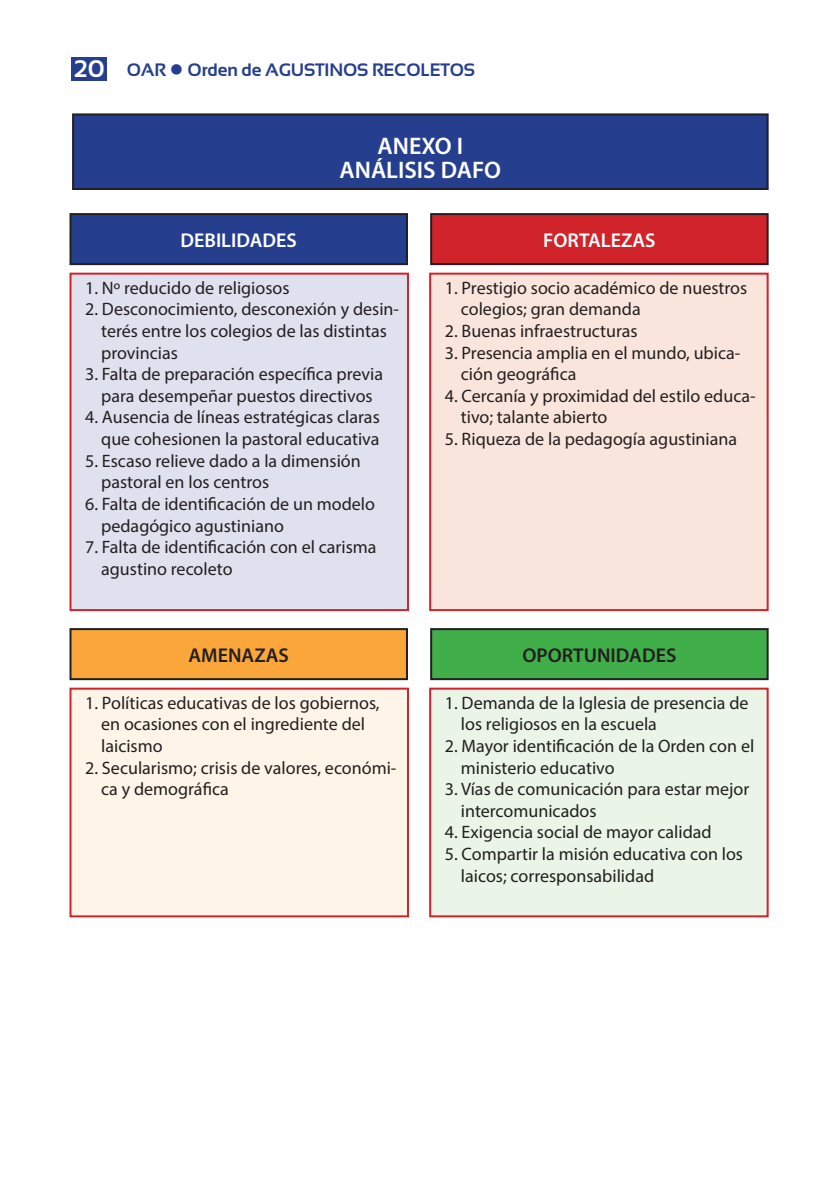
<style>
.page{position:relative;width:840px;height:1191px;background:#fff}
.page>*{position:absolute;margin:0;border:0;box-sizing:border-box;transform-origin:0 0}
.t1{font:600 24px/24px "Myriad Pro";color:#fff;text-align:center}
.t2{font:600 20px "Myriad Pro";color:#fff}
.t3{font:600 20px "Myriad Pro";color:#231f20}
.t4{font:18px/21.6px "Myriad Pro";color:#231f20}
.t5{font:700 18px "Sansation";letter-spacing:-.01em;color:#253f8e}
.s1{font-size:24px;color:#fff}
</style>
<div class="page">
<div style="left:71px;top:57px;width:36px;height:24px;background:#253f8e"></div>
<div style="left:70px;top:214px;width:337px;height:50px;background:#253f8e"></div>
<div style="left:69px;top:213px;width:339px;height:52px;border:2px solid #231f20"></div>
<div style="left:431px;top:214px;width:336px;height:50px;background:#d1232a"></div>
<div style="left:430px;top:213px;width:338px;height:52px;border:2px solid #231f20"></div>
<div style="left:70px;top:274px;width:338px;height:336px;background:#e0e1ee"></div>
<div style="left:69px;top:273px;width:340px;height:338px;border:2px solid #d1232a"></div>
<div style="left:430px;top:274px;width:337px;height:336px;background:#f9e5dc"></div>
<div style="left:429px;top:273px;width:339px;height:338px;border:2px solid #d1232a"></div>
<div style="left:70px;top:629px;width:337px;height:50px;background:#faa63b"></div>
<div style="left:69px;top:628px;width:339px;height:52px;border:2px solid #231f20"></div>
<div style="left:431px;top:629px;width:336px;height:50px;background:#40ae49"></div>
<div style="left:430px;top:628px;width:338px;height:52px;border:2px solid #231f20"></div>
<div style="left:70px;top:688px;width:338px;height:228px;background:#fef5e8"></div>
<div style="left:69px;top:687px;width:340px;height:230px;border:2px solid #d1232a"></div>
<div style="left:430px;top:688px;width:337px;height:228px;background:#eaf4e7"></div>
<div style="left:429px;top:687px;width:339px;height:230px;border:2px solid #d1232a"></div>
<div style="left:73px;top:114px;width:694px;height:75px;background:#253f8e"></div>
<div style="left:72px;top:113px;width:696px;height:77px;border:2px solid #231f20"></div>
<p class="t5" style="left:74px;top:59px;width:402px"><span class="s1">20</span> OAR ● Orden de AGUSTINOS RECOLETOS</p>
<h1 class="t1" style="left:339px;top:134px;width:163px">ANEXO I<br>ANÁLISIS DAFO</h1>
<p class="t2" style="left:180px;top:228px;width:118px">DEBILIDADES</p>
<p class="t2" style="left:543px;top:228px;width:114px">FORTALEZAS</p>
<p class="t4" style="left:85px;top:277px;width:206px">1. Nº reducido de religiosos</p>
<p class="t4" style="left:101px;top:298px;width:299px;text-indent:-16px">2. Desconocimiento, desconexión y desin&shy;terés entre los colegios de las distintas provincias</p>
<p class="t4" style="left:85px;top:363px;width:299px;text-align:center">3. Falta de preparación específica previa para desempeñar puestos directivos</p>
<p class="t4" style="left:85px;top:406px;width:296px;text-align:right">4. Ausencia de líneas estratégicas claras que cohesionen la pastoral educativa</p>
<p class="t4" style="left:101px;top:449px;width:261px;text-indent:-16px">5. Escaso relieve dado a la dimensión pastoral en los centros</p>
<p class="t4" style="left:101px;top:493px;width:275px;text-indent:-16px">6. Falta de identificación de un modelo pedagógico agustiniano</p>
<p class="t4" style="left:101px;top:536px;width:277px;text-indent:-16px">7. Falta de identificación con el carisma agustino recoleto</p>
<p class="t4" style="left:460px;top:277px;width:288px;text-indent:-16px">1. Prestigio socio académico de nuestros colegios; gran demanda</p>
<p class="t4" style="left:444px;top:320px;width:194px">2. Buenas infraestructuras</p>
<p class="t4" style="left:460px;top:341px;width:281px;text-indent:-16px">3. Presencia amplia en el mundo, ubica&shy;ción geográfica</p>
<p class="t4" style="left:460px;top:385px;width:296px;text-indent:-16px">4. Cercanía y proximidad del estilo educa&shy;tivo; talante abierto</p>
<p class="t4" style="left:444px;top:428px;width:294px">5. Riqueza de la pedagogía agustiniana</p>
<p class="t3" style="left:188px;top:642px;width:102px">AMENAZAS</p>
<p class="t3" style="left:522px;top:642px;width:155px">OPORTUNIDADES</p>
<p class="t4" style="left:101px;top:691px;width:280px;text-indent:-16px">1. Políticas educativas de los gobiernos, en ocasiones con el ingrediente del laicismo</p>
<p class="t4" style="left:101px;top:756px;width:296px;text-indent:-16px">2. Secularismo; crisis de valores, económi&shy;ca y demográfica</p>
<p class="t4" style="left:460px;top:691px;width:289px;text-indent:-16px">1. Demanda de la Iglesia de presencia de los religiosos en la escuela</p>
<p class="t4" style="left:460px;top:735px;width:295px;text-indent:-16px">2. Mayor identificación de la Orden con el ministerio educativo</p>
<p class="t4" style="left:460px;top:778px;width:290px;text-indent:-16px">3. Vías de comunicación para estar mejor intercomunicados</p>
<p class="t4" style="left:444px;top:821px;width:268px">4. Exigencia social de mayor calidad</p>
<p class="t4" style="left:460px;top:843px;width:283px;text-indent:-16px">5. Compartir la misión educativa con los laicos; corresponsabilidad</p>
</div>
